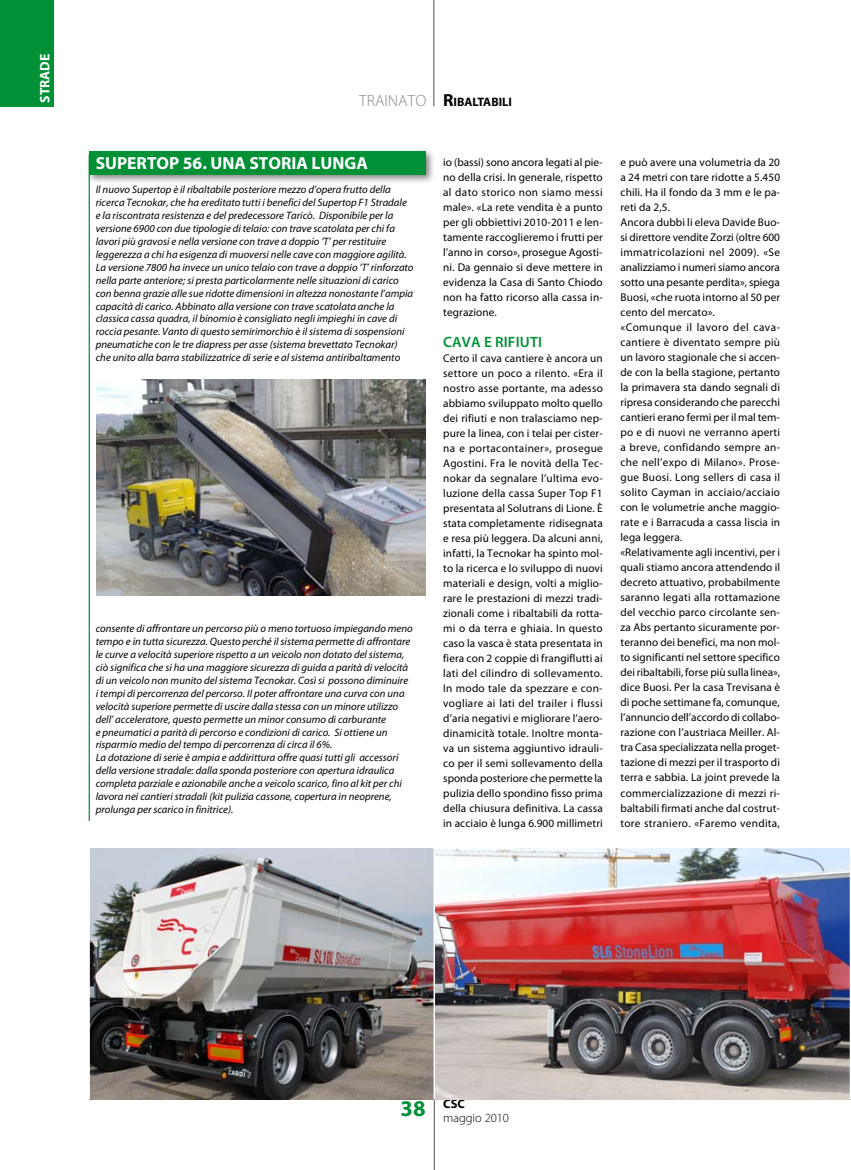
<style>
.page{position:relative;width:851px;height:1170px;background:#fff}
.page>*{position:absolute;margin:0;border:0;box-sizing:border-box;transform-origin:0 0}
.t1{font:700 22.5px "Myriad Pro";color:#009036}
.t2{font:700 17.5px "Myriad Pro";color:#fff}
.t3{font:300 16.25px "Myriad Pro";color:#87888a}
.t4{font:600 15px "Myriad Pro";color:#009036}
.t5{font:700 13.75px "Myriad Pro";color:#fff}
.t6{font:300 12.5px "Myriad Pro";color:#000}
.t7{font:700 12.5px "Myriad";color:#000}
.t8{font:700 12.25px "Myriad";color:#000}
.t9{font:11.25px/15px "Myriad Pro";letter-spacing:.01em;color:#000;text-align:justify}
.t10{font:italic 10.75px/12.9px "Myriad Pro";color:#000}
.s1{font-size:17.5px}
</style>
<div class="page">
<hr style="left:433px;top:0;width:1px;height:106px;background:#707173">
<div style="left:0;top:0;width:53px;height:106px;background:#009036"></div>
<hr style="left:433px;top:1098px;width:2px;height:71px;background:#707173">
<div style="left:85px;top:148px;width:351px;height:37px;background:#000;opacity:.5"></div>
<div style="left:89px;top:151px;width:336px;height:23px;background:#009036"></div>
<img style="left:91px;top:848px;width:757px;height:249px">
<div style="left:89px;top:846px;width:346px;height:253px;border:1px solid #fff"></div>
<div style="left:433px;top:846px;width:417px;height:253px;border:1px solid #fff"></div>
<img style="left:97px;top:379px;width:328px;height:216px">
<hr style="left:89px;top:154px;width:1px;height:666px;background:#009036">
<p class="t5" style="left:36px;top:103px;width:51px;rotate:-90deg">STRADE</p>
<h3 class="t3" style="left:359px;top:92px;width:69px">TRAINATO</h3>
<p class="t8" style="left:443px;top:96px;width:70px"><span class="s1">R</span>ibaltabili</p>
<h2 class="t2" style="left:96px;top:152px;width:43px">SUPERTO</h2>
<h2 class="t2" style="left:169px;top:152px;width:91px">P 56. UNA STORIA</h2>
<h2 class="t2" style="left:311px;top:152px;width:12px">LUN</h2>
<h2 class="t2" style="left:344px;top:152px;width:23px">GA</h2>
<p class="t9" style="left:443px;top:155px;width:161px">io (bassi) sono ancora legati al pie&shy;no della crisi. In generale, rispetto al dato storico non siamo messi male». «La rete vendita è a punto per gli obbiettivi 2010-2011 e len&shy;tamente raccoglieremo i frutti per l’anno in corso», prosegue Agosti&shy;ni. Da gennaio si deve mettere in evidenza la Casa di Santo Chiodo non ha fatto ricorso alla cassa in&shy;tegrazione.</p>
<h3 class="t4" style="left:443px;top:332px;width:20px">CAVA</h3>
<h3 class="t4" style="left:484px;top:332px;width:53px">E RIFIUTI</h3>
<p class="t9" style="left:443px;top:350px;width:161px">Certo il cava cantiere è ancora un settore un poco a rilento. «Era il nostro asse portante, ma adesso abbiamo sviluppato molto quello dei rifiuti e non tralasciamo nep&shy;pure la linea, con i telai per cister&shy;na e portacontainer», prosegue Agostini. Fra le novità della Tec&shy;nokar da segnalare l’ultima evo&shy;luzione della cassa Super Top F1 presentata al Solutrans di Lione. È stata completamente ridisegnata e resa più leggera. Da alcuni anni, infatti, la Tecnokar ha spinto mol&shy;to la ricerca e lo sviluppo di nuovi materiali e design, volti a miglio&shy;rare le prestazioni di mezzi tradi&shy;zionali come i ribaltabili da rotta&shy;mi o da terra e ghiaia. In questo caso la vasca è stata presentata in fiera con 2 coppie di frangiflutti ai lati del cilindro di sollevamento.<br>In modo tale da spezzare e con&shy;vogliare ai lati del trailer i flussi d’aria negativi e migliorare l’aero&shy;dinamicità totale. Inoltre monta&shy;va un sistema aggiuntivo idrauli&shy;co per il semi sollevamento della sponda posteriore che permette la pulizia dello spondino fisso prima della chiusura definitiva. La cassa in acciaio è lunga 6.900 millimetri</p>
<p class="t10" style="left:96px;top:183px;width:319px">Il nuovo Supertop è il ribaltabile posteriore mezzo d’opera frutto della ricerca Tecnokar, che ha ereditato tutti i benefici del Supertop F1 Stradale e la riscontrata resistenza e del predecessore Taricò. Disponibile per la versione 6900 con due tipologie di telaio: con trave scatolata per chi fa lavori più gravosi e nella versione con trave a doppio ‘T’ per restituire leggerezza a chi ha esigenza di muoversi nelle cave con maggiore agilità.<br>La versione 7800 ha invece un unico telaio con trave a doppio ‘T’ rinforzato nella parte anteriore; si presta particolarmente nelle situazioni di carico con benna grazie alle sue ridotte dimensioni in altezza nonostante l’ampia capacità di carico. Abbinato alla versione con trave scatolata anche la classica cassa quadra, il binomio è consigliato negli impieghi in cave di roccia pesante. Vanto di questo semirimorchio è il sistema di sospensioni pneumatiche con le tre diapress per asse (sistema brevettato Tecnokar) che unito alla barra stabilizzatrice di serie e al sistema antiribaltamento</p>
<p class="t10" style="left:96px;top:622px;width:318px">consente di affrontare un percorso più o meno tortuoso impiegando meno tempo e in tutta sicurezza. Questo perché il sistema permette di affrontare le curve a velocità superiore rispetto a un veicolo non dotato del sistema, ciò significa che si ha una maggiore sicurezza di guida a parità di velocità di un veicolo non munito del sistema Tecnokar. Così si possono diminuire i tempi di percorrenza del percorso. Il poter affrontare una curva con una velocità superiore permette di uscire dalla stessa con un minore utilizzo dell’ acceleratore, questo permette un minor consumo di carburante<br>e pneumatici a parità di percorso e condizioni di carico. Si ottiene un risparmio medio del tempo di percorrenza di circa il 6%.<br>La dotazione di serie è ampia e addirittura offre quasi tutti gli accessori della versione stradale: dalla sponda posteriore con apertura idraulica completa parziale e azionabile anche a veicolo scarico, fino al kit per chi lavora nei cantieri stradali (kit pulizia cassone, copertura in neoprene, prolunga per scarico in finitrice).</p>
<p class="t9" style="left:620px;top:155px;width:161px;text-align:left">e può avere una volumetria da 20 a 24 metri con tare ridotte a 5.450 chili. Ha il fondo da 3 mm e le pa&shy;reti da 2,5.<br>Ancora dubbi li eleva Davide Buo&shy;si direttore vendite Zorzi (oltre 600 immatricolazioni nel 2009). «Se analizziamo i numeri siamo ancora sotto una pesante perdita», spiega Buosi, «che ruota intorno al 50 per cento del mercato».<br>«Comunque il lavoro del cava&shy;cantiere è diventato sempre più un lavoro stagionale che si accen&shy;de con la bella stagione, pertanto la primavera sta dando segnali di ripresa considerando che parecchi cantieri erano fermi per il mal tem&shy;po e di nuovi ne verranno aperti a breve, confidando sempre an&shy;che nell’expo di Milano». Prose&shy;gue Buosi. Long sellers di casa il solito Cayman in acciaio/acciaio con le volumetrie anche maggio&shy;rate e i Barracuda a cassa liscia in lega leggera.<br>«Relativamente agli incentivi, per i quali stiamo ancora attendendo il decreto attuativo, probabilmente saranno legati alla rottamazione del vecchio parco circolante sen&shy;za Abs pertanto sicuramente por&shy;teranno dei benefici, ma non mol&shy;to significanti nel settore specifico dei ribaltabili, forse più sulla linea», dice Buosi. Per la casa Trevisana è di poche settimane fa, comunque, l’annuncio dell’accordo di collabo&shy;razione con l’austriaca Meiller. Al&shy;tra Casa specializzata nella proget&shy;tazione di mezzi per il trasporto di terra e sabbia. La joint prevede la commercializzazione di mezzi ri&shy;baltabili firmati anche dal costrut&shy;tore straniero. «Faremo vendita,</p>
<h1 class="t1" style="left:400px;top:1093px;width:26px">38</h1>
<p class="t7" style="left:443px;top:1097px;width:23px">CSC</p>
<p class="t6" style="left:443px;top:1111px;width:67px">MAGGIO 2010</p>
</div>
